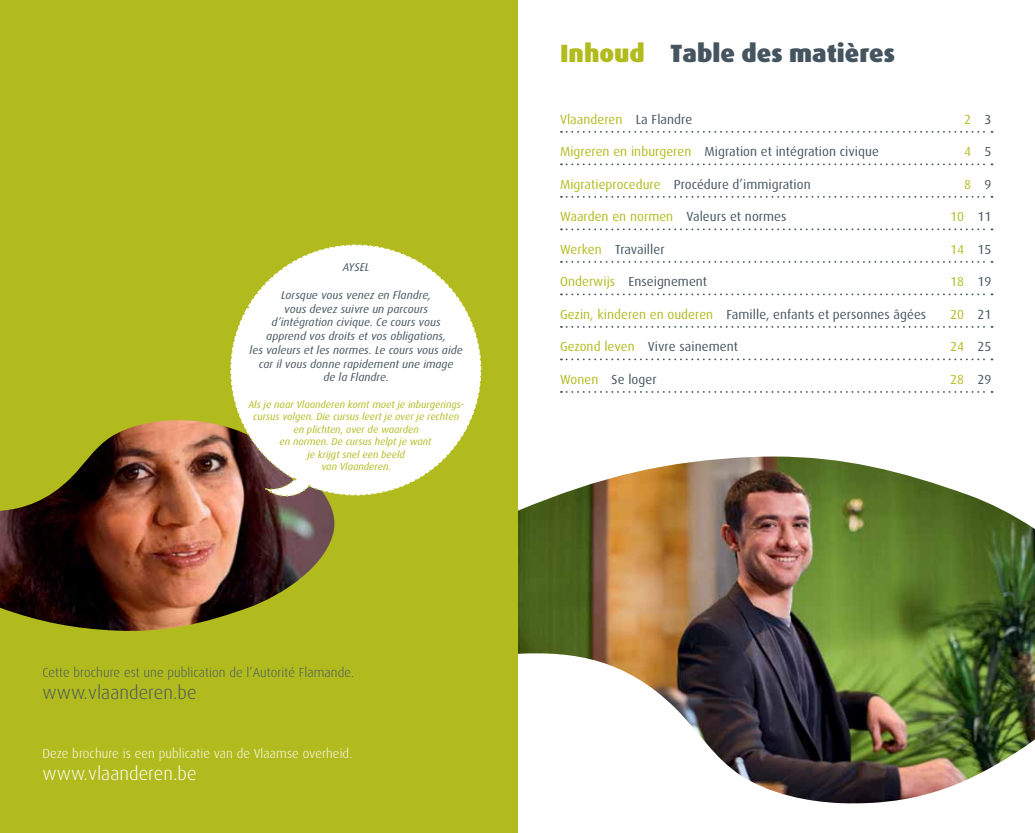
<style>
.page{position:relative;width:1035px;height:833px;background:#fff}
.page>*{position:absolute;margin:0;border:0;box-sizing:border-box;transform-origin:0 0}
.t1{font:900 25px "Dax";color:#455560}
.t2{font:300 18.75px "Dax";letter-spacing:.005em;color:#455560}
.t3{font:300 18.75px "Dax";letter-spacing:.005em;color:#fff}
.t4{font:13.12px "Dax";letter-spacing:.005em;color:#455560}
.t5{font:13.12px "Dax";letter-spacing:.005em;color:#b2bb1e}
.t6{font:300 13.12px "Dax";letter-spacing:.005em;color:#455560}
.t7{font:300 13.12px "Dax";letter-spacing:.005em;color:#fff}
.t8{font:italic 11.25px/13.8px "Dax";letter-spacing:.005em;color:#455560;text-align:center}
.t9{font:italic 10px/12.5px "Dax";letter-spacing:.005em;color:#b2bb1e;text-align:center}
.s1{color:#b2bb1e}
.s2{color:#455560}
</style>
<div class="page">
<svg style="left:561px;top:131px;width:431px;height:2px"></svg>
<svg style="left:561px;top:163px;width:431px;height:2px"></svg>
<svg style="left:561px;top:196px;width:431px;height:2px"></svg>
<svg style="left:561px;top:228px;width:431px;height:2px"></svg>
<svg style="left:561px;top:261px;width:431px;height:2px"></svg>
<svg style="left:561px;top:293px;width:431px;height:2px"></svg>
<svg style="left:561px;top:326px;width:431px;height:2px"></svg>
<svg style="left:561px;top:358px;width:431px;height:2px"></svg>
<svg style="left:561px;top:391px;width:431px;height:2px"></svg>
<img style="left:517px;top:456px;width:518px;height:348px">
<div style="left:0;top:0;width:517px;height:833px;background:#b2bb1e"></div>
<img style="left:0;top:420px;width:335px;height:211px">
<svg style="left:214px;top:244px;width:268px;height:264px"></svg>
<p class="t8" style="left:343px;top:261px;width:28px">AYSEL</p>
<p class="t8" style="left:250px;top:288px;width:214px">Lorsque vous venez en Flandre,<br>vous devez suivre un parcours<br>d’intégration civique. Ce cours vous<br>apprend vos droits et vos obligations,<br>les valeurs et les normes. Le cours vous aide car il vous donne rapidement une image<br>de la Flandre.</p>
<p class="t9" style="left:248px;top:398px;width:217px">Als je naar Vlaanderen komt moet je inburgerings&shy;cursus volgen. Die cursus leert je over je rechten en plichten, over de waarden<br>en normen. De cursus helpt je want<br>je krijgt snel een beeld<br>van Vlaanderen.</p>
<p class="t6" style="left:43px;top:665px;width:313px">Cette brochure est une publication de l’Autorité Flamande.</p>
<h2 class="t2" style="left:43px;top:682px;width:156px">www.vlaanderen.be</h2>
<p class="t7" style="left:43px;top:746px;width:311px">Deze brochure is een publicatie van de Vlaamse overheid.</p>
<h2 class="t3" style="left:43px;top:763px;width:156px">www.vlaanderen.be</h2>
<h1 class="t1" style="left:560px;top:39px;width:336px"><span class="s1">Inhoud</span> Table des matières</h1>
<p class="t5" style="left:560px;top:112px;width:134px">Vlaanderen <span class="s2">La Flandre</span></p>
<p class="t5" style="left:964px;top:112px;width:29px">2 <span class="s2">3</span></p>
<p class="t4" style="left:560px;top:144px;width:320px"><span class="s1">Migreren en inburgeren</span> Migration et intégration civique</p>
<p class="t5" style="left:964px;top:144px;width:29px">4 <span class="s2">5</span></p>
<p class="t4" style="left:560px;top:177px;width:252px"><span class="s1">Migratieprocedure</span> Procédure d’immigration</p>
<p class="t5" style="left:964px;top:177px;width:29px">8 <span class="s2">9</span></p>
<p class="t5" style="left:560px;top:209px;width:228px">Waarden en normen <span class="s2">Valeurs et normes</span></p>
<p class="t5" style="left:950px;top:209px;width:43px">10 <span class="s2">11</span></p>
<p class="t4" style="left:560px;top:242px;width:106px"><span class="s1">Werken</span> Travailler</p>
<p class="t5" style="left:950px;top:242px;width:43px">14 <span class="s2">15</span></p>
<p class="t4" style="left:560px;top:274px;width:149px"><span class="s1">Onderwijs</span> Enseignement</p>
<p class="t5" style="left:950px;top:274px;width:43px">18 <span class="s2">19</span></p>
<p class="t4" style="left:560px;top:307px;width:368px"><span class="s1">Gezin, kinderen en ouderen</span> Famille, enfants et personnes âgées</p>
<p class="t5" style="left:950px;top:307px;width:43px">20 <span class="s2">21</span></p>
<p class="t4" style="left:560px;top:339px;width:179px"><span class="s1">Gezond leven</span> Vivre sainement</p>
<p class="t5" style="left:950px;top:339px;width:43px">24 <span class="s2">25</span></p>
<p class="t4" style="left:560px;top:372px;width:98px"><span class="s1">Wonen</span> Se loger</p>
<p class="t5" style="left:950px;top:372px;width:43px">28 <span class="s2">29</span></p>
</div>
